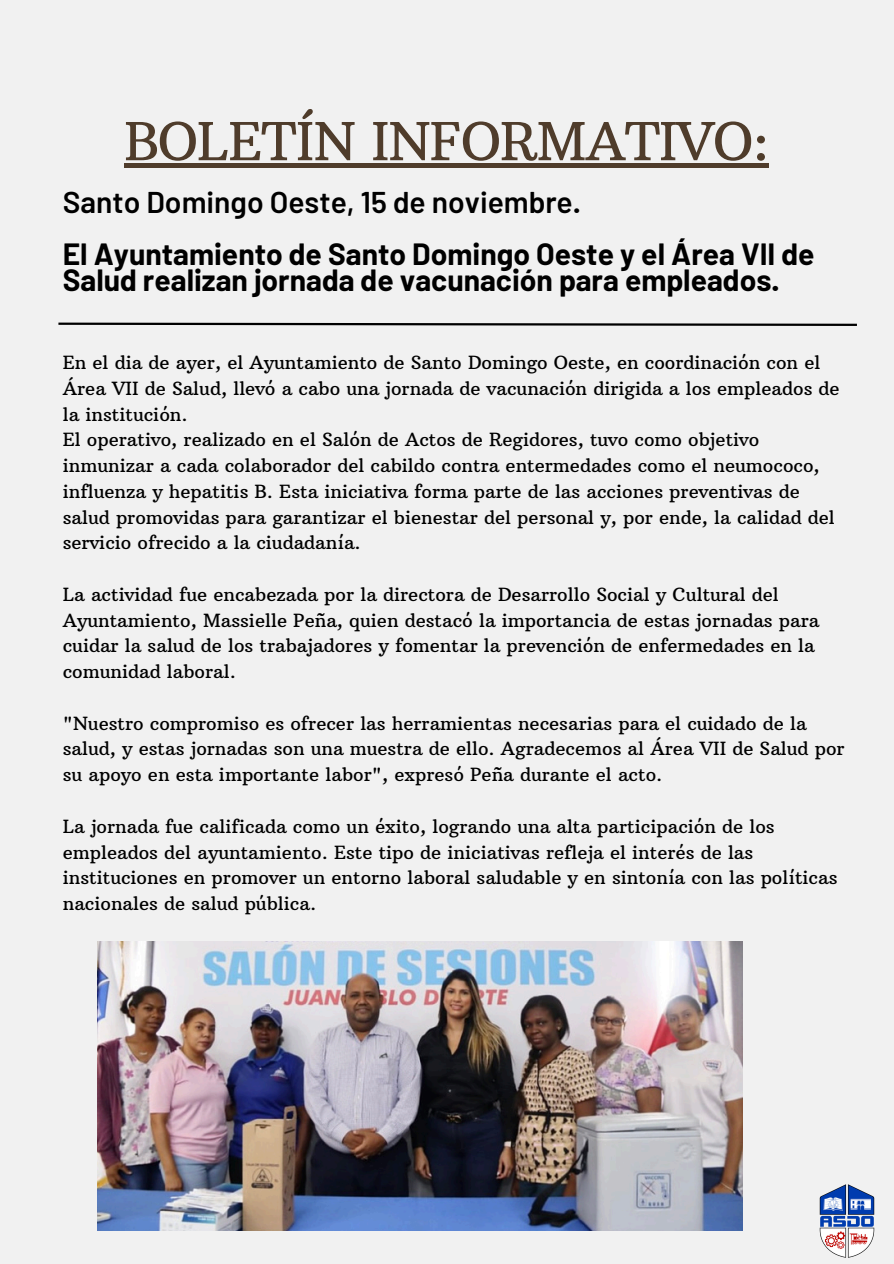
<style>
.page{position:relative;width:894px;height:1264px;background:#fff}
.page>*{position:absolute;margin:0;border:0;box-sizing:border-box;transform-origin:0 0}
.t1{font:52.2px "Arbutus Slab";letter-spacing:-.02em;color:#4f3c2b}
.t2{font:700 30px/25.8px "Barlow";color:#000}
.t3{font:600 30px "Barlow";color:#000}
.t4{font:18.45px/25.8px "Arbutus Slab";color:#000}
</style>
<div class="page">
<div style="left:0;top:0;width:893px;height:1263px;background:#f1f1f1"></div>
<img style="left:819px;top:1184px;width:56px;height:74px">
<svg style="left:58px;top:322px;width:799px;height:4px"></svg>
<img style="left:98px;top:941px;width:644px;height:288px">
<hr style="left:124px;top:164px;width:644px;height:4px;background:#4f3c2b">
<p class="t1" style="left:124px;top:109px;width:646px">BOLETÍN INFORMATIVO:</p>
<p class="t3" style="left:63px;top:183px;width:519px">Santo Domingo Oeste, 15 de noviembre.</p>
<p class="t2" style="left:63px;top:240px;width:753px">El Ayuntamiento de Santo Domingo Oeste y el Área VII de<br>Salud realizan jornada de vacunación para empleados.</p>
<h1 class="t4" style="left:63px;top:349px;width:778px">En el dia de ayer, el Ayuntamiento de Santo Domingo Oeste, en coordinación con el<br>Área VII de Salud, llevó a cabo una jornada de vacunación dirigida a los empleados de la institución.</h1>
<h2 class="t4" style="left:63px;top:427px;width:773px">El operativo, realizado en el Salón de Actos de Regidores, tuvo como objetivo inmunizar a cada colaborador del cabildo contra entermedades como el neumococo, influenza y hepatitis B. Esta iniciativa forma parte de las acciones preventivas de salud promovidas para garantizar el bienestar del personal y, por ende, la calidad del servicio ofrecido a la ciudadanía.</h2>
<h2 class="t4" style="left:63px;top:581px;width:758px">La actividad fue encabezada por la directora de Desarrollo Social y Cultural del Ayuntamiento, Massielle Peña, quien destacó la importancia de estas jornadas para cuidar la salud de los trabajadores y fomentar la prevención de enfermedades en la comunidad laboral.</h2>
<p class="t4" style="left:63px;top:710px;width:783px">"Nuestro compromiso es ofrecer las herramientas necesarias para el cuidado de la salud, y estas jornadas son una muestra de ello. Agradecemos al Área VII de Salud por su apoyo en esta importante labor", expresó Peña durante el acto.</p>
<p class="t4" style="left:63px;top:813px;width:776px">La jornada fue calificada como un éxito, logrando una alta participación de los empleados del ayuntamiento. Este tipo de iniciativas refleja el interés de las instituciones en promover un entorno laboral saludable y en sintonía con las políticas nacionales de salud pública.</p>
</div>
